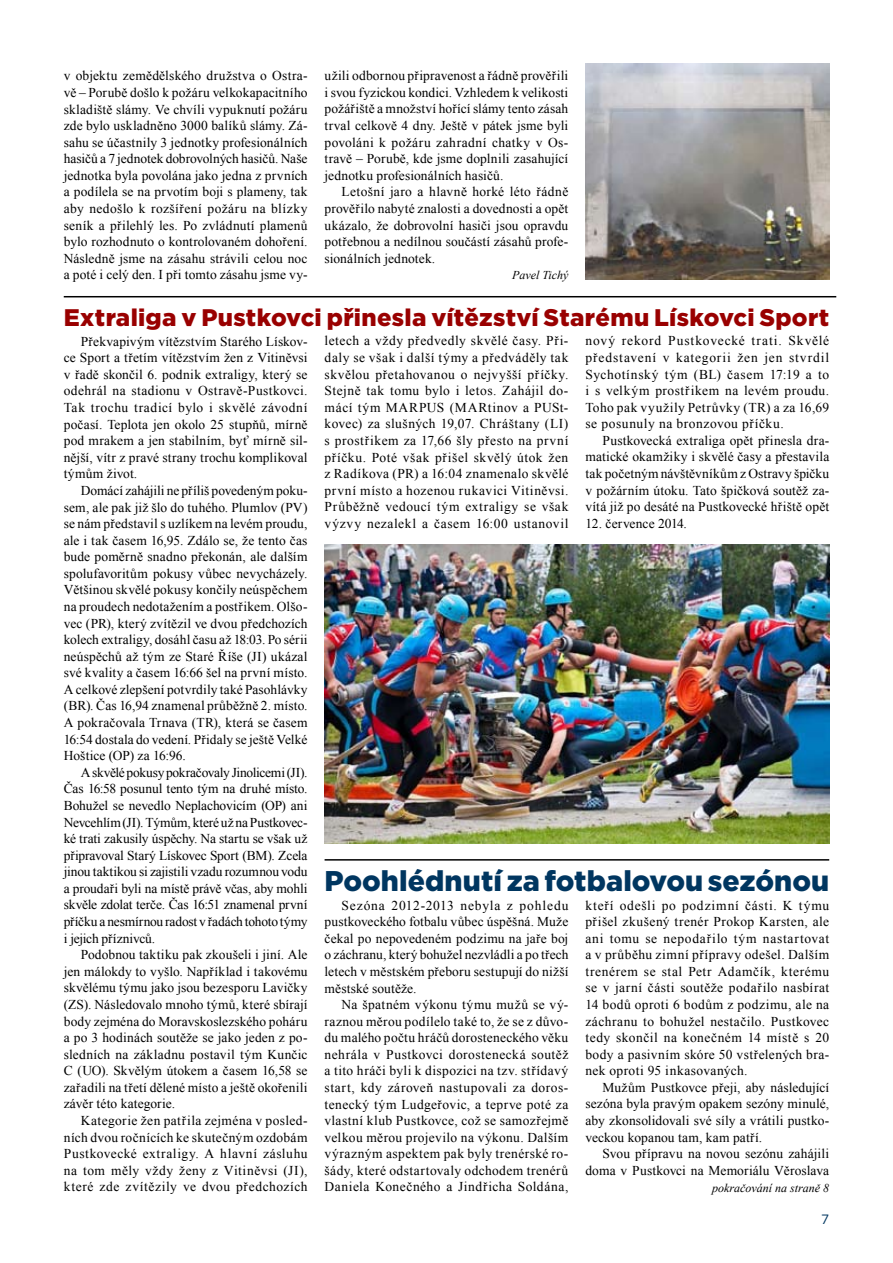
<style>
.page{position:relative;width:893px;height:1263px;background:#fff}
.page>*{position:absolute;margin:0;border:0;box-sizing:border-box;transform-origin:0 0}
.t1{font:900 28.5px "Gotham";color:#003660}
.t2{font:900 24px "Gotham";letter-spacing:.015em;color:#900}
.t3{font:13.5px/16.6px "Times New Roman";letter-spacing:.015em;color:#000;text-align:justify}
.t4{font:13.5px "Gotham";color:#003660}
.t5{font:italic 12px "Times New Roman";color:#000}
</style>
<div class="page">
<img style="left:585px;top:64px;width:244px;height:215px">
<img style="left:325px;top:545px;width:504px;height:298px">
<hr style="left:64px;top:296px;width:772px;height:1px;background:#000">
<hr style="left:325px;top:859px;width:504px;height:1px;background:#000">
<p class="t3" style="left:64px;top:67px;width:245px">v objektu zemědělského družstva o Ostra&shy;vě – Porubě došlo k požáru velkokapacitního skladiště slámy. Ve chvíli vypuknutí požáru zde bylo uskladněno 3000 balíků slámy. Zá&shy;sahu se účastnily 3 jednotky profesionálních hasičů a 7 jednotek dobrovolných hasičů. Naše jednotka byla povolána jako jedna z prvních a podílela se na prvotím boji s plameny, tak aby nedošlo k rozšíření požáru na blízky seník a přilehlý les. Po zvládnutí plamenů bylo rozhodnuto o kontrolovaném dohoření.<br>Následně jsme na zásahu strávili celou noc a poté i celý den. I při tomto zásahu jsme vy-</p>
<p class="t3" style="left:325px;top:67px;width:245px">užili odbornou připravenost a řádně prověřili i svou fyzickou kondici. Vzhledem k velikosti požářiště a množství hořící slámy tento zásah trval celkově 4 dny. Ještě v pátek jsme byli povoláni k požáru zahradní chatky v Os&shy;travě – Porubě, kde jsme doplnili zasahující jednotku profesionálních hasičů.</p>
<p class="t3" style="left:325px;top:183px;width:245px;text-indent:17px">Letošní jaro a hlavně horké léto řádně prověřilo nabyté znalosti a dovednosti a opět ukázalo, že dobrovolní hasiči jsou opravdu potřebnou a nedílnou součástí zásahů profe&shy;sionálních jednotek.</p>
<p class="t5" style="left:512px;top:267px;width:58px">Pavel Tichý</p>
<h2 class="t2" style="left:64px;top:301px;width:767px">Extraliga v Pustkovci přinesla vítězství Starému Lískovci Sport</h2>
<p class="t3" style="left:64px;top:333px;width:245px;text-indent:17px">Překvapivým vítězstvím Starého Lískov&shy;ce Sport a třetím vítězstvím žen z Vitiněvsi v řadě skončil 6. podnik extraligy, který se odehrál na stadionu v Ostravě-Pustkovci.<br>Tak trochu tradicí bylo i skvělé závodní počasí. Teplota jen okolo 25 stupňů, mírně pod mrakem a jen stabilním, byť mírně sil&shy;nější, vítr z pravé strany trochu komplikoval týmům život.</p>
<p class="t3" style="left:64px;top:482px;width:245px;text-indent:17px">Domácí zahájili ne příliš povedeným poku&shy;sem, ale pak již šlo do tuhého. Plumlov (PV) se nám představil s uzlíkem na levém proudu, ale i tak časem 16,95. Zdálo se, že tento čas bude poměrně snadno překonán, ale dalším spolufavoritům pokusy vůbec nevycházely.<br>Většinou skvělé pokusy končily neúspěchem na proudech nedotažením a postřikem. Olšo&shy;vec (PR), který zvítězil ve dvou předchozích kolech extraligy, dosáhl času až 18:03. Po sérii neúspěchů až tým ze Staré Říše (JI) ukázal své kvality a časem 16:66 šel na první místo.<br>A celkové zlepšení potvrdily také Pasohlávky (BR). Čas 16,94 znamenal průběžně 2. místo.<br>A pokračovala Trnava (TR), která se časem 16:54 dostala do vedení. Přidaly se ještě Velké Hoštice (OP) za 16:96.</p>
<p class="t3" style="left:64px;top:764px;width:245px;text-indent:17px">Askvělé pokusy pokračovaly Jinolicemi (JI).<br>Čas 16:58 posunul tento tým na druhé místo.<br>Bohužel se nevedlo Neplachovicím (OP) ani Nevcehlím (JI). Týmům, které už na Pustkovec&shy;ké trati zakusily úspěchy. Na startu se však už připravoval Starý Lískovec Sport (BM). Zcela jinou taktikou si zajistili vzadu rozumnou vodu a proudaři byli na místě právě včas, aby mohli skvěle zdolat terče. Čas 16:51 znamenal první příčku a nesmírnou radost v řadách tohoto týmy i jejich příznivců.</p>
<p class="t3" style="left:64px;top:946px;width:245px;text-indent:17px">Podobnou taktiku pak zkoušeli i jiní. Ale jen málokdy to vyšlo. Například i takovému skvělému týmu jako jsou bezesporu Lavičky (ZS). Následovalo mnoho týmů, které sbírají body zejména do Moravskoslezského poháru a po 3 hodinách soutěže se jako jeden z po&shy;sledních na základnu postavil tým Kunčic C (UO). Skvělým útokem a časem 16,58 se zařadili na třetí dělené místo a ještě okořenili závěr této kategorie.</p>
<p class="t3" style="left:64px;top:1112px;width:245px;text-indent:17px">Kategorie žen patřila zejména v posled&shy;ních dvou ročnících ke skutečným ozdobám Pustkovecké extraligy. A hlavní zásluhu na tom měly vždy ženy z Vitiněvsi (JI), které zde zvítězily ve dvou předchozích</p>
<p class="t3" style="left:325px;top:332px;width:245px">letech a vždy předvedly skvělé časy. Při&shy;daly se však i další týmy a předváděly tak skvělou přetahovanou o nejvyšší příčky.<br>Stejně tak tomu bylo i letos. Zahájil do&shy;mácí tým MARPUS (MARtinov a PUSt&shy;kovec) za slušných 19,07. Chráštany (LI) s prostřikem za 17,66 šly přesto na první příčku. Poté však přišel skvělý útok žen z Radíkova (PR) a 16:04 znamenalo skvělé první místo a hozenou rukavici Vitiněvsi.<br>Průběžně vedoucí tým extraligy se však výzvy nezalekl a časem 16:00 ustanovil</p>
<p class="t3" style="left:585px;top:332px;width:245px">nový rekord Pustkovecké trati. Skvělé představení v kategorii žen jen stvrdil Sychotínský tým (BL) časem 17:19 a to i s velkým prostřikem na levém proudu.<br>Toho pak využily Petrůvky (TR) a za 16,69 se posunuly na bronzovou příčku.</p>
<p class="t3" style="left:585px;top:432px;width:245px;text-indent:17px">Pustkovecká extraliga opět přinesla dra&shy;matické okamžiky i skvělé časy a přestavila tak početným návštěvníkům z Ostravy špičku v požárním útoku. Tato špičková soutěž za&shy;vítá již po desáté na Pustkovecké hřiště opět</p>
<p class="t3" style="left:585px;top:515px;width:103px">12. července 2014.</p>
<h1 class="t1" style="left:325px;top:861px;width:506px">Poohlédnutí za fotbalovou sezónou</h1>
<p class="t3" style="left:325px;top:896px;width:245px;text-indent:17px">Sezóna 2012-2013 nebyla z pohledu pustkoveckého fotbalu vůbec úspěšná. Muže čekal po nepovedeném podzimu na jaře boj o záchranu, který bohužel nezvládli a po třech letech v městském přeboru sestupují do nižší městské soutěže.</p>
<p class="t3" style="left:325px;top:996px;width:245px;text-indent:17px">Na špatném výkonu týmu mužů se vý&shy;raznou měrou podílelo také to, že se z důvo&shy;du malého počtu hráčů dorosteneckého věku nehrála v Pustkovci dorostenecká soutěž a tito hráči byli k dispozici na tzv. střídavý start, kdy zároveň nastupovali za doros&shy;tenecký tým Ludgeřovic, a teprve poté za vlastní klub Pustkovce, což se samozřejmě velkou měrou projevilo na výkonu. Dalším výrazným aspektem pak byly trenérské ro&shy;šády, které odstartovaly odchodem trenérů Daniela Konečného a Jindřicha Soldána,</p>
<p class="t3" style="left:585px;top:896px;width:245px">kteří odešli po podzimní části. K týmu přišel zkušený trenér Prokop Karsten, ale ani tomu se nepodařilo tým nastartovat a v průběhu zimní přípravy odešel. Dalším trenérem se stal Petr Adamčík, kterému se v jarní části soutěže podařilo nasbírat 14 bodů oproti 6 bodům z podzimu, ale na záchranu to bohužel nestačilo. Pustkovec tedy skončil na konečném 14 místě s 20 body a pasivním skóre 50 vstřelených bra&shy;nek oproti 95 inkasovaných.</p>
<p class="t3" style="left:585px;top:1079px;width:245px;text-indent:17px">Mužům Pustkovce přeji, aby následující sezóna byla pravým opakem sezóny minulé, aby zkonsolidovali své síly a vrátili pustko&shy;veckou kopanou tam, kam patří.</p>
<p class="t3" style="left:585px;top:1145px;width:245px;text-align:right">Svou přípravu na novou sezónu zahájili doma v Pustkovci na Memoriálu Věroslava</p>
<p class="t5" style="left:712px;top:1179px;width:118px">pokračování na straně 8</p>
<p class="t4" style="left:821px;top:1210px;width:10px">7</p>
</div>
